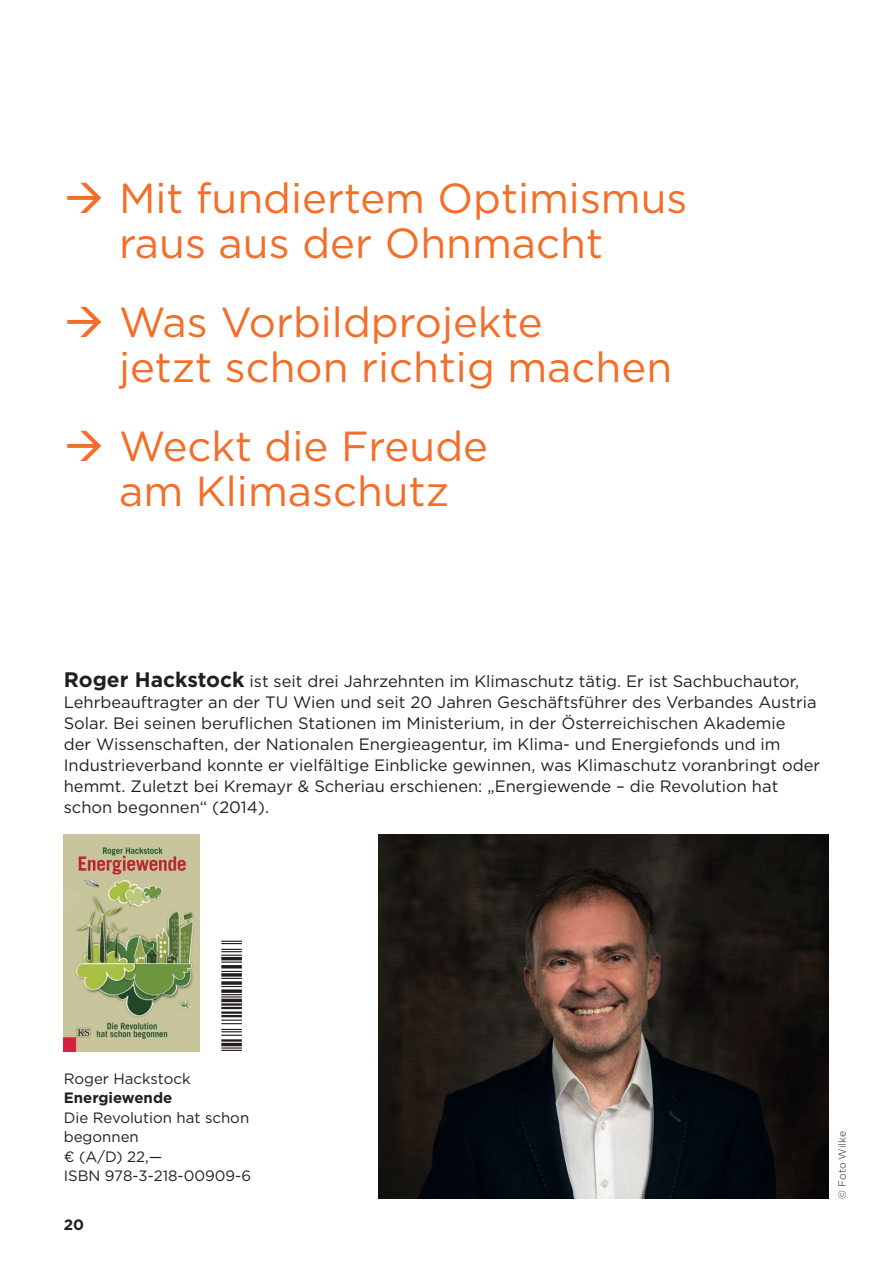
<style>
.page{position:relative;width:893px;height:1263px;background:#fff}
.page>*{position:absolute;margin:0;border:0;box-sizing:border-box;transform-origin:0 0}
.t1{font:42px/45px "Gotham";color:#f36e28}
.t2{font:16.5px/21px "Gotham";color:#231f20}
.t3{font:15px/19.5px "Gotham";color:#231f20}
.t4{font:700 15px "Gotham";color:#231f20}
.t5{font:300 10.5px "Gotham";letter-spacing:-.015em;color:#231f20}
.s1{font-weight:700;font-size:21px}
</style>
<div class="page">
<img style="left:378px;top:835px;width:451px;height:364px">
<img style="left:64px;top:835px;width:136px;height:217px">
<svg style="left:221px;top:940px;width:21px;height:110px"></svg>
<svg style="left:221px;top:941px;width:21px;height:15px"></svg>
<hr style="left:221px;top:957px;width:21px;height:3px;background:#231f20">
<svg style="left:221px;top:962px;width:21px;height:1px"></svg>
<svg style="left:221px;top:965px;width:21px;height:4px"></svg>
<svg style="left:221px;top:971px;width:21px;height:1px"></svg>
<svg style="left:221px;top:973px;width:21px;height:4px"></svg>
<svg style="left:221px;top:978px;width:21px;height:1px"></svg>
<svg style="left:221px;top:981px;width:21px;height:4px"></svg>
<svg style="left:221px;top:986px;width:21px;height:1px"></svg>
<svg style="left:221px;top:989px;width:21px;height:4px"></svg>
<svg style="left:221px;top:994px;width:21px;height:1px"></svg>
<hr style="left:221px;top:996px;width:21px;height:2px;background:#231f20">
<hr style="left:221px;top:999px;width:21px;height:3px;background:#231f20">
<hr style="left:221px;top:1003px;width:21px;height:3px;background:#231f20">
<hr style="left:221px;top:1007px;width:21px;height:2px;background:#231f20">
<hr style="left:221px;top:1011px;width:21px;height:3px;background:#231f20">
<hr style="left:221px;top:1015px;width:21px;height:2px;background:#231f20">
<svg style="left:221px;top:1020px;width:21px;height:16px"></svg>
<hr style="left:221px;top:1039px;width:21px;height:3px;background:#231f20">
<hr style="left:221px;top:1043px;width:21px;height:3px;background:#231f20">
<hr style="left:221px;top:1047px;width:21px;height:2px;background:#231f20">
<svg style="left:221px;top:1050px;width:21px;height:1px"></svg>
<h1 class="t1" style="left:119px;top:178px;width:570px">Mit fundiertem Optimismus raus aus der Ohnmacht</h1>
<h1 class="t1" style="left:119px;top:302px;width:555px">Was Vorbildprojekte<br>jetzt schon richtig machen</h1>
<h1 class="t1" style="left:119px;top:426px;width:371px">Weckt die Freude am Klimaschutz</h1>
<p class="t2" style="left:64px;top:672px;width:758px"><span class="s1">Roger Hackstock</span> ist seit drei Jahrzehnten im Klimaschutz tätig. Er ist Sachbuchautor, Lehrbeauftragter an der TU Wien und seit 20 Jahren Geschäftsführer des Verbandes Austria Solar. Bei seinen beruflichen Stationen im Ministerium, in der Österreichischen Akademie<br>der Wissenschaften, der Nationalen Energieagentur, im Klima- und Energiefonds und im Industrieverband konnte er vielfältige Einblicke gewinnen, was Klimaschutz voranbringt oder hemmt. Zuletzt bei Kremayr &amp; Scheriau erschienen: „Energiewende – die Revolution hat schon begonnen“ (2014).</p>
<p class="t3" style="left:64px;top:1070px;width:128px">Roger Hackstock</p>
<p class="t4" style="left:64px;top:1093px;width:110px">Energiewende</p>
<p class="t3" style="left:64px;top:1109px;width:189px">Die Revolution hat schon begonnen<br>€ (A/D) 22,—<br>ISBN 978-3-218-00909-6</p>
<p class="t4" style="left:64px;top:1220px;width:22px">20</p>
<p class="t5" style="left:838px;top:1199px;width:69px;rotate:-90deg">© Foto Wilke</p>
</div>
